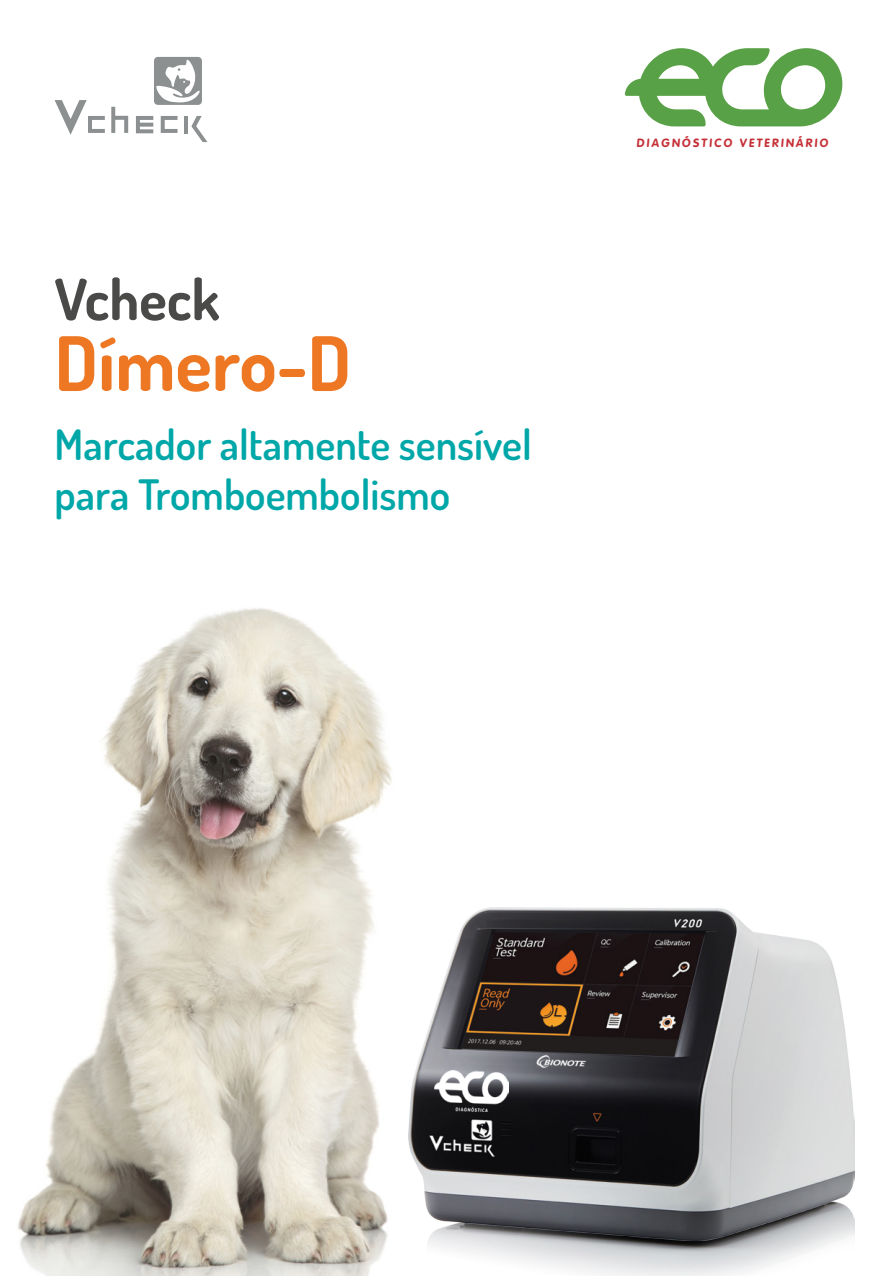
<style>
.page{position:relative;width:893px;height:1276px;background:#fff}
.page>*{position:absolute;margin:0;border:0;box-sizing:border-box;transform-origin:0 0}
.t1{font:700 75px "Dosis";color:#ee7723}
.t2{font:700 57px "Dosis";color:#4a4a49}
.t3{font:600 42px/49.8px "Dosis";color:#00a7a8}
.t4{font:700 11.85px "VAG Rounded Std";color:#c42e35}
</style>
<div class="page">
<img style="left:17px;top:608px;width:392px;height:668px">
<img style="left:428px;top:1240px;width:411px;height:36px">
<img style="left:409px;top:907px;width:446px;height:333px">
<img style="left:435px;top:1070px;width:74px;height:41px">
<svg style="left:625px;top:48px;width:218px;height:78px"></svg>
<svg style="left:154px;top:57px;width:48px;height:48px"></svg>
<svg style="left:111px;top:107px;width:17px;height:26px"></svg>
<hr style="left:184px;top:116px;width:4px;height:17px;background:#8c9091">
<svg style="left:191px;top:116px;width:17px;height:26px"></svg>
<svg style="left:161px;top:116px;width:17px;height:17px"></svg>
<svg style="left:136px;top:116px;width:17px;height:17px"></svg>
<svg style="left:55px;top:100px;width:50px;height:35px"></svg>
<h2 class="t2" style="left:55px;top:262px;width:167px">Vcheck</h2>
<h1 class="t1" style="left:55px;top:315px;width:298px">Dímero-D</h1>
<p class="t3" style="left:55px;top:419px;width:479px">Marcador altamente sensível para Tromboembolismo</p>
<p class="t4" style="left:636px;top:136px;width:194px">DIAGNÓSTICO VETERINÁRIO</p>
</div>
